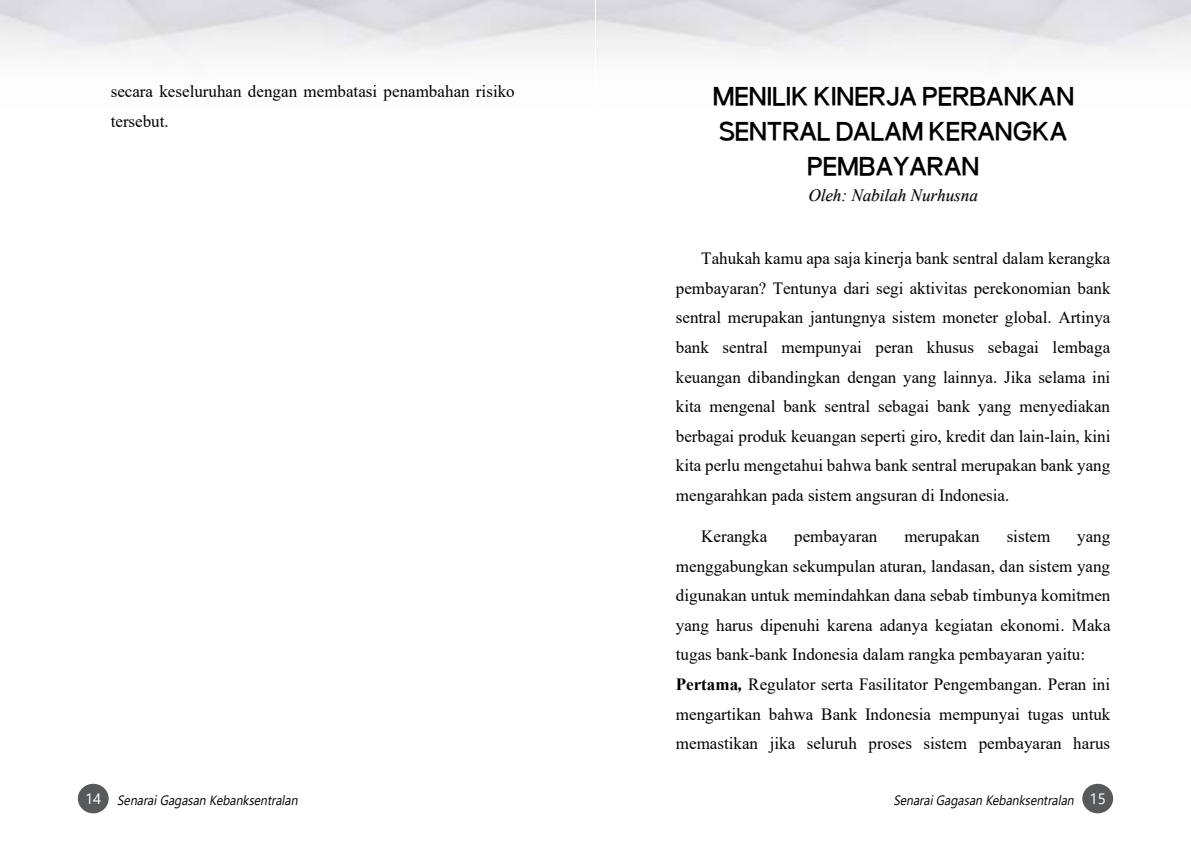
<style>
.page{position:relative;width:1191px;height:851px;background:#fff}
.page>*{position:absolute;margin:0;border:0;box-sizing:border-box;transform-origin:0 0}
.t1{font:700 25.65px/34.5px "Noirden";color:#000;text-align:center}
.t2{font:17.1px/29.5px "Times New Roman";color:#000}
.t3{font:italic 17.1px "Times New Roman";color:#000}
.t4{font:italic 13.5px "Segoe UI";color:#000;scale:.9 1}
.s1{color:#c7c9cb}
.s2{font-weight:700}
.s3{font-weight:700;font-style:italic}
.s4{font-style:normal;font-size:15px;color:#fff}
</style>
<div class="page">
<div style="left:78px;top:783px;width:31px;height:30px;background:#58595b;border-radius:50%"></div>
<div style="left:1082px;top:783px;width:31px;height:30px;background:#58595b;border-radius:50%"></div>
<p class="t2" style="left:111px;top:76px;width:405px">secara keseluruhan dengan membatasi penambahan risiko tersebut.</p>
<h1 class="t1" style="left:712px;top:79px;width:363px">MENILIK KINERJA PERBANKAN<br>SENTRAL DALAM KERANGKA<br>PEMBAYARAN</h1>
<p class="t3" style="left:809px;top:183px;width:170px"><span class="s1">O</span>leh: <span class="s1">N</span>abilah <span class="s1">N</span>urhusna</p>
<p class="t2" style="left:676px;top:243px;width:436px;text-align:justify;text-indent:25px">Tahukah kamu apa saja kinerja bank sentral dalam kerangka pembayaran? Tentunya dari segi aktivitas perekonomian bank sentral merupakan jantungnya sistem moneter global. Artinya bank sentral mempunyai peran khusus sebagai lembaga keuangan dibandingkan dengan yang lainnya. Jika selama ini kita mengenal bank sentral sebagai bank yang menyediakan berbagai produk keuangan seperti giro, kredit dan lain-lain, kini kita perlu mengetahui bahwa bank sentral merupakan bank yang mengarahkan pada sistem angsuran di Indonesia.</p>
<p class="t2" style="left:701px;top:521px;width:68px">Kerangka</p>
<p class="t2" style="left:794px;top:521px;width:85px">pembayaran</p>
<p class="t2" style="left:904px;top:521px;width:77px">merupakan</p>
<p class="t2" style="left:1006px;top:521px;width:45px">sistem</p>
<p class="t2" style="left:676px;top:521px;width:436px;text-indent:401px">yang menggabungkan sekumpulan aturan, landasan, dan sistem yang digunakan untuk memindahkan dana sebab timbunya komitmen yang harus dipenuhi karena adanya kegiatan ekonomi. Maka tugas bank-bank Indonesia dalam rangka pembayaran yaitu:<br><span class="s2">Pertama</span><span class="s3">,</span> Regulator serta Fasilitator Pengembangan. Peran ini mengartikan bahwa Bank Indonesia mempunyai tugas untuk memastikan jika seluruh proses sistem pembayaran harus</p>
<p class="t4" style="left:85px;top:787px;width:242px"><span class="s4">1 4</span> SenaraiGagasanKebanksentralan</p>
<p class="t4" style="left:893px;top:787px;width:237px">SenaraiGagasanKebanksentralan <span class="s4">1 5</span></p>
</div>
